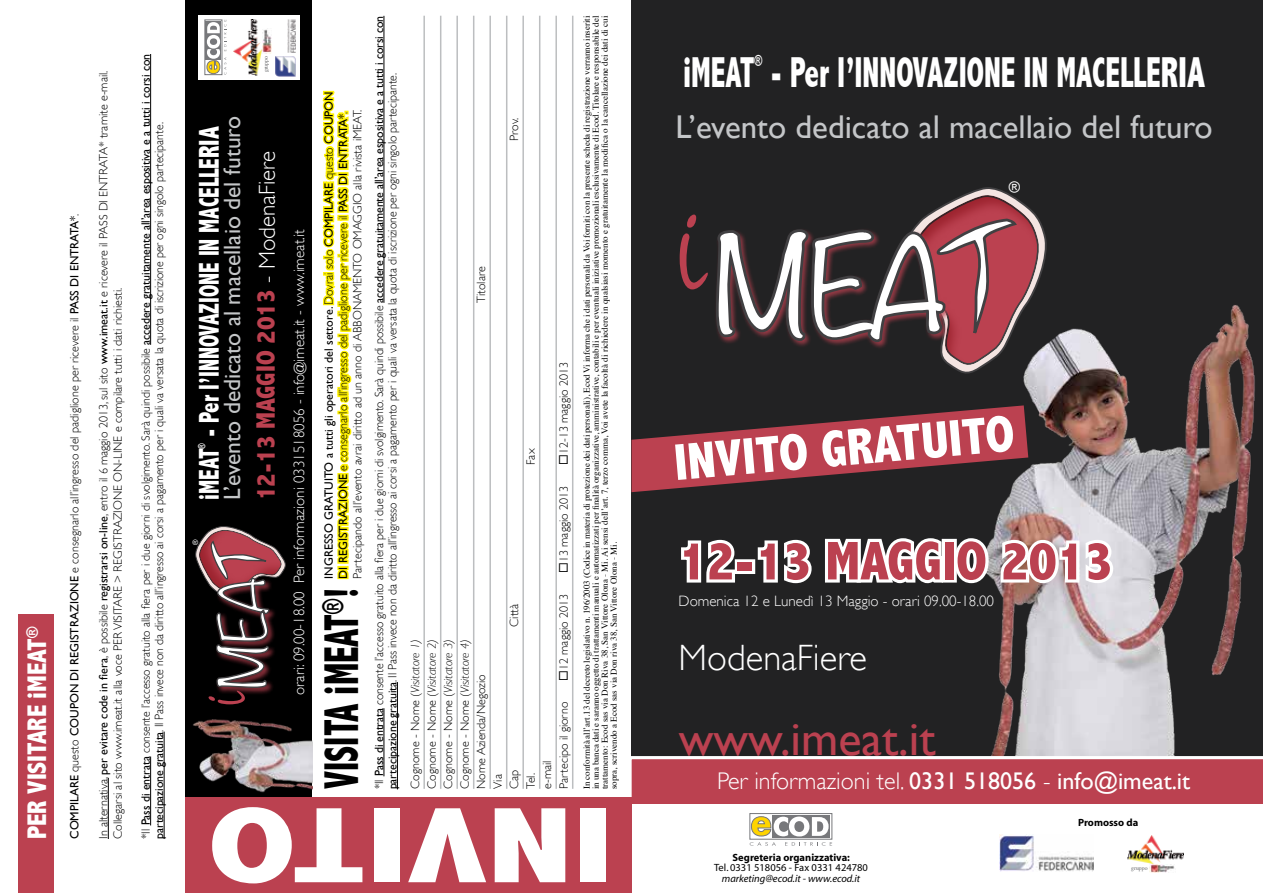
<style>
.page{position:relative;width:1263px;height:893px;background:#fff}
.page>*{position:absolute;margin:0;border:0;box-sizing:border-box;transform-origin:0 0}
.t1{font:300 118.2px "Noteworthy";color:#fff}
.t2{font:800 condensed 108.6px "Abadi";color:#fff;scale:1.45 1}
.t3{font:800 condensed 54.9px "Abadi";color:#bb4150}
.t4{font:800 condensed 52.05px "Abadi";color:#fff}
.t5{font:800 condensed 48.9px "Abadi";color:#000;scale:.72 1}
.t6{font:48.3px "Gill Sans";color:#bb4150}
.t7{font:800 condensed 43.35px "Abadi";color:#fff;scale:.72 1}
.t8{font:300 36.6px "Gill Sans";color:#fff}
.t9{font:32.85px "Gill Sans";color:#c4c6c8}
.t10{font:800 condensed 28.65px "Abadi";color:#fff;scale:.78 1}
.t11{font:800 condensed 27px "Abadi";letter-spacing:-.005em;color:#fff}
.t12{font:800 condensed 26.7px "Abadi";color:#bb4150}
.t13{font:24.15px "Gill Sans";color:#fff}
.t14{font:23.55px "Gill Sans";color:#c4c6c8}
.t15{font:15.3px "Gill Sans";color:#fff}
.t16{font:300 15px "Gill Sans";color:#fff}
.t17{font:800 condensed 14.85px "Abadi";color:#fff;scale:.72 1}
.t18{font:300 12px/16.5px "Gill Sans";color:#000}
.t19{font:700 10.5px "Myriad";color:#000}
.t20{font:italic 10.5px "Myriad";color:#000}
.t21{font:10.5px "Myriad";color:#000}
.t22{font:800 condensed 9.75px "Abadi";color:#fff;scale:.78 1}
.t23{font:9px/9px "Times";color:#000;text-align:justify}
.t24{font:7.5px "Gill Sans";color:#fff}
.t25{font:5.85px "Times";color:#636466}
.s1{font-weight:400}
.s2{font-family:"Gill Sans";font-weight:300;font-stretch:normal;font-size:22.95px;color:#fff}
.s3{font-style:italic}
.s4{font-weight:300}
</style>
<div class="page">
<div style="left:631px;top:0;width:632px;height:796px;background:#222223"></div>
<img style="left:991px;top:305px;width:264px;height:451px">
<svg style="left:681px;top:539px;width:54px;height:44px"></svg>
<div style="left:735px;top:559px;width:20px;height:15px;border:6px solid #fff"></div>
<svg style="left:755px;top:539px;width:57px;height:45px"></svg>
<svg style="left:825px;top:517px;width:293px;height:75px"></svg>
<svg style="left:631px;top:756px;width:632px;height:51px;background:#c35866"></svg>
<img style="left:999px;top:834px;width:95px;height:38px">
<img style="left:1128px;top:835px;width:56px;height:28px">
<img style="left:1149px;top:864px;width:26px;height:9px">
<svg style="left:680px;top:187px;width:369px;height:190px"></svg>
<svg style="left:772px;top:815px;width:58px;height:22px"></svg>
<svg style="left:752px;top:816px;width:77px;height:20px"></svg>
<div style="left:750px;top:813px;width:82px;height:26px;border:1px solid #77787b"></div>
<svg style="left:750px;top:842px;width:26px;height:4px"></svg>
<svg style="left:785px;top:842px;width:47px;height:4px"></svg>
<svg style="left:631px;top:405px;width:397px;height:87px"></svg>
<hr style="left:108px;top:778px;width:1px;height:61px;background:#000">
<hr style="left:150px;top:756px;width:1px;height:69px;background:#000">
<hr style="left:150px;top:54px;width:1px;height:291px;background:#000">
<hr style="left:164px;top:732px;width:1px;height:107px;background:#000">
<div style="left:19px;top:615px;width:35px;height:278px;background:#bb4150"></div>
<div style="left:185px;top:0;width:126px;height:797px;background:#000"></div>
<div style="left:185px;top:797px;width:446px;height:96px;background:#bb4150"></div>
<svg style="left:322px;top:90px;width:30px;height:490px"></svg>
<svg style="left:195px;top:526px;width:91px;height:178px"></svg>
<hr style="left:423px;top:16px;width:2px;height:773px;background:#bcbec0">
<hr style="left:440px;top:16px;width:1px;height:773px;background:#bcbec0">
<hr style="left:456px;top:16px;width:2px;height:773px;background:#bcbec0">
<hr style="left:473px;top:16px;width:1px;height:773px;background:#bcbec0">
<hr style="left:489px;top:16px;width:2px;height:773px;background:#bcbec0">
<hr style="left:506px;top:16px;width:1px;height:773px;background:#bcbec0">
<hr style="left:522px;top:16px;width:2px;height:773px;background:#bcbec0">
<hr style="left:539px;top:16px;width:1px;height:773px;background:#bcbec0">
<hr style="left:555px;top:16px;width:2px;height:773px;background:#bcbec0">
<hr style="left:572px;top:16px;width:1px;height:773px;background:#bcbec0">
<img style="left:193px;top:714px;width:119px;height:83px">
<div style="left:199px;top:16px;width:101px;height:64px;background:#fff"></div>
<div style="left:205px;top:20px;width:17px;height:55px;border:1px solid #77787b"></div>
<svg style="left:207px;top:20px;width:19px;height:55px"></svg>
<img style="left:234px;top:20px;width:27px;height:56px">
<img style="left:263px;top:28px;width:8px;height:26px">
<img style="left:275px;top:19px;width:21px;height:57px">
<hr style="left:384px;top:708px;width:1px;height:68px;background:#000">
<hr style="left:384px;top:16px;width:1px;height:287px;background:#000">
<hr style="left:397px;top:682px;width:1px;height:107px;background:#000">
<h3 class="t11" style="left:21px;top:839px;width:213px;rotate:-90deg">PER VISITARE iMEAT<sup>®</sup></h3>
<p class="t18" style="left:66px;top:839px;width:627px;rotate:-90deg"><span class="s1">COMPILARE</span> questo <span class="s1">COUPON DI REGISTRAZIONE</span> e consegnarlo all’ingresso del padiglione per ricevere il <span class="s1">PASS DI ENTRATA*</span>.</p>
<p class="t18" style="left:96px;top:839px;width:770px;line-height:14.4px;rotate:-90deg">In alternativa, <span class="s1">per evitare code in fiera</span>, è possibile <span class="s1">registrarsi on-line</span>, entro il 6 maggio 2013, sul sito <span class="s1">www.imeat.it</span> e ricevere il PASS DI ENTRATA* tramite e-mail.<br>Collegarsi al sito www.imeat.it alla voce PER VISITARE &gt; REGISTRAZIONE ON-LINE e compilare tutti i dati richiesti.</p>
<p class="t18" style="left:139px;top:839px;width:786px;line-height:13.5px;rotate:-90deg">*Il <span class="s1">Pass di entrata</span> consente l’accesso gratuito alla fiera per i due giorni di svolgimento. Sarà quindi possibile <span class="s1">accedere gratuitamente all’area espositiva e a tutti i corsi con partecipazione gratuita</span>. Il Pass invece non da diritto all’ingresso ai corsi a pagamento per i quali va versata la quota di iscrizione per ogni singolo partecipante.</p>
<p class="t23" style="left:581px;top:789px;width:775px;rotate:-90deg">In conformità all’art.13 del decreto legislativo n. 196/2003 (Codice in materia di protezione dei dati personali), Ecod Vi informa che i dati personali da Voi forniti con la presente scheda di registrazione verranno inseriti in una banca dati e saranno oggetto di trattamenti manuali e automatizzati per finalità organizzative, amministrative, contabili e per eventuali iniziative promozionali esclusivamente di Ecod. Titolare e responsabile del trattamento: Ecod sas via Don Riva 38, San Vittore Olona - Mi. Ai sensi dell’art. 7, terzo comma, Voi avete la facoltà di richiedere in qualsiasi momento e gratuitamente la modifica o la cancellazione dei dati di cui</p>
<h2 class="t2" style="left:613px;top:907px;width:281px;rotate:-180deg">INVITO</h2>
<p class="t18" style="left:372px;top:789px;width:775px;line-height:13.5px;rotate:-90deg">*Il <span class="s1">Pass di entrata</span> consente l’accesso gratuito alla fiera per i due giorni di svolgimento. Sarà quindi possibile <span class="s1">accedere gratuitamente all’area espositiva e a tutti i corsi con partecipazione gratuita</span>. Il Pass invece non da diritto all’ingresso ai corsi a pagamento per i quali va versata la quota di iscrizione per ogni singolo partecipante.</p>
<p class="t25" style="left:260px;top:72px;width:18px;rotate:-90deg">gruppo</p>
<p class="t18" style="left:321px;top:578px;width:488px;line-height:14.4px;rotate:-90deg"><span class="s1">INGRESSO GRATUITO a tutti gli operatori del settore.</span> Dovrai solo <span class="s1">COMPILARE</span> questo <span class="s1">COUPON<br>DI REGISTRAZIONE</span> e consegnarlo all’ingresso del padiglione per ricevere il <span class="s1">PASS DI ENTRATA*</span>.<br>Partecipando all’evento avrai diritto ad un anno di ABBONAMENTO OMAGGIO alla rivista iMEAT.</p>
<h3 class="t10" style="left:193px;top:500px;width:480px;rotate:-90deg">iMEAT - Per l’INNOVAZIONE IN MACELLERIA</h3>
<h3 class="t14" style="left:218px;top:500px;width:386px;rotate:-90deg">L’evento dedicato al macellaio del futuro</h3>
<p class="t18" style="left:506px;top:141px;width:25px;rotate:-90deg">Prov.</p>
<h3 class="t12" style="left:250px;top:500px;width:351px;rotate:-90deg">12-13 MAGGIO 2013 <span class="s2">- ModenaFiere</span></h3>
<p class="t16" style="left:291px;top:695px;width:467px;rotate:-90deg">orari: 09.00-18.00 Per informazioni 0331518056 - info@imeat.it - www.imeat.it</p>
<p class="t18" style="left:473px;top:303px;width:38px;rotate:-90deg">Titolare</p>
<p class="t18" style="left:555px;top:465px;width:104px;rotate:-90deg">◻12-13 maggio 2013</p>
<p class="t22" style="left:196px;top:449px;width:9px;rotate:-90deg">®</p>
<p class="t18" style="left:522px;top:465px;width:18px;rotate:-90deg">Fax</p>
<p class="t18" style="left:555px;top:573px;width:88px;rotate:-90deg">◻13 maggio 2013</p>
<p class="t24" style="left:191px;top:545px;width:7px;rotate:-90deg">®</p>
<p class="t23" style="left:608px;top:789px;width:249px;rotate:-90deg">sopra, scrivendo a Ecod sas via Don riva 38, San Vittore Olona - Mi.</p>
<h3 class="t5" style="left:314px;top:789px;width:280px;rotate:-90deg">VISITA iMEAT<sup>®</sup>!</h3>
<p class="t18" style="left:555px;top:681px;width:88px;rotate:-90deg">◻12 maggio 2013</p>
<p class="t18" style="left:506px;top:627px;width:24px;rotate:-90deg">Città</p>
<p class="t18" style="left:407px;top:789px;width:151px;text-align:justify;rotate:-90deg">Cognome - Nome (<span class="s3">Visitatore 1)<br></span>Cognome - Nome (<span class="s3">Visitatore 2)<br></span>Cognome - Nome (<span class="s3">Visitatore 3)<br></span>Cognome - Nome (<span class="s3">Visitatore 4)<br></span>Nome Azienda/Negozio</p>
<p class="t18" style="left:539px;top:789px;width:88px;rotate:-90deg">e-mail<br>Partecipo il giorno</p>
<p class="t18" style="left:489px;top:789px;width:21px;rotate:-90deg">Via<br>Cap</p>
<p class="t18" style="left:522px;top:789px;width:17px;rotate:-90deg">Tel.</p>
<p class="t17" style="left:755px;top:52px;width:12px">®</p>
<h3 class="t7" style="left:683px;top:47px;width:726px">iMEAT - Per l’INNOVAZIONE IN MACELLERIA</h3>
<h3 class="t9" style="left:675px;top:108px;width:539px">L’evento dedicato al macellaio del futuro</h3>
<h1 class="t1" style="left:713px;top:184px;width:232px">MEA</h1>
<p class="t15" style="left:1009px;top:178px;width:13px">®</p>
<h3 class="t4" style="left:671px;top:433px;width:343px;rotate:-5deg">INVITO GRATUITO</h3>
<h3 class="t3" style="left:679px;top:529px;width:436px">12-13 MAGGIO 2013</h3>
<p class="t16" style="left:679px;top:592px;width:317px">Domenica 12 e Lunedì 13 Maggio - orari 09.00-18.00</p>
<h3 class="t8" style="left:679px;top:637px;width:190px">ModenaFiere</h3>
<h3 class="t6" style="left:679px;top:711px;width:258px">www.imeat.it</h3>
<h3 class="t13" style="left:717px;top:767px;width:475px"><span class="s4">Per informazioni tel.</span> 0331 518056 <span class="s4">-</span> info@imeat.it</h3>
<p class="t19" style="left:732px;top:852px;width:119px">Segreteria organizzativa:</p>
<p class="t21" style="left:714px;top:863px;width:155px">Tel. 0331 518056 - Fax 0331 424780</p>
<p class="t20" style="left:722px;top:873px;width:140px">marketing@ecod.it - www.ecod.it</p>
<p class="t19" style="left:1078px;top:817px;width:62px">Promosso da</p>
<p class="t25" style="left:1131px;top:862px;width:18px">gruppo</p>
</div>
